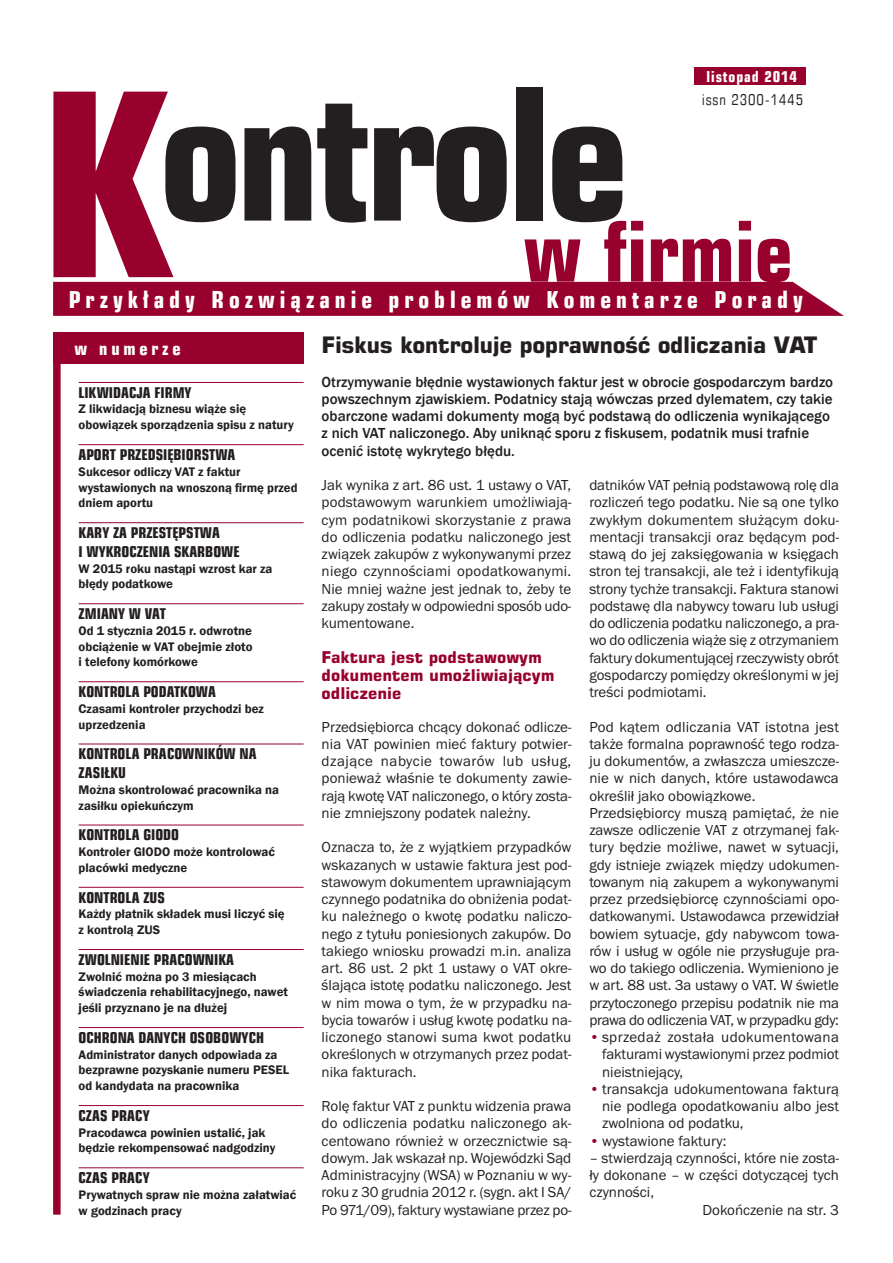
<style>
.page{position:relative;width:893px;height:1263px;background:#fff}
.page>*{position:absolute;margin:0;border:0;box-sizing:border-box;transform-origin:0 0}
.t1{font:700 180.45px "Square 721 Cn EU";letter-spacing:-.03em;color:#231f20}
.t2{font:700 82.35px "Square 721 Cn EU";color:#98012d}
.t3{font:700 23.55px "Square 721 Cn EU";letter-spacing:.21em;color:#fff}
.t4{font:700 21px "Square 721 PL";letter-spacing:-.02em;color:#231f20}
.t5{font:700 18px "Square 721 Cn EU";letter-spacing:.21em;color:#fff}
.t6{font:15px/17.2px "Franklin Got Itc TEE";letter-spacing:-.005em;color:#231f20;text-align:justify}
.t7{font:500 15px/17.2px "Franklin Gothic";color:#231f20}
.t8{font:700 15px/18.8px "Square 721 Cn EU";color:#231f20}
.t9{font:700 15px/18px "Square 721 PL";color:#98012d}
.t10{font:15px "Square 721 Cn EU";letter-spacing:.06em;color:#231f20}
.t11{font:700 15px "Square 721 Cn EU";letter-spacing:.06em;color:#fff}
.t12{font:600 12.75px/15.8px "Franklin Gothic";color:#231f20}
.s1{font-size:255.9px;color:#98012d}
.s2{color:#98012d}
</style>
<div class="page">
<div style="left:53px;top:332px;width:251px;height:32px;background:#98012d"></div>
<div style="left:53px;top:362px;width:8px;height:853px;background:#98012d"></div>
<div style="left:694px;top:67px;width:111px;height:18px;background:#98012d"></div>
<div style="left:53px;top:282px;width:791px;height:34px;background:#98012d"></div>
<hr style="left:79px;top:382px;width:225px;height:1px;background:#98012d">
<hr style="left:79px;top:444px;width:225px;height:1px;background:#98012d">
<hr style="left:79px;top:522px;width:225px;height:1px;background:#98012d">
<hr style="left:79px;top:603px;width:225px;height:1px;background:#98012d">
<hr style="left:79px;top:681px;width:225px;height:1px;background:#98012d">
<hr style="left:79px;top:744px;width:225px;height:1px;background:#98012d">
<hr style="left:79px;top:825px;width:225px;height:1px;background:#98012d">
<hr style="left:79px;top:887px;width:225px;height:1px;background:#98012d">
<hr style="left:79px;top:949px;width:225px;height:1px;background:#98012d">
<hr style="left:79px;top:1027px;width:225px;height:1px;background:#98012d">
<hr style="left:79px;top:1105px;width:225px;height:1px;background:#98012d">
<hr style="left:79px;top:1167px;width:225px;height:1px;background:#98012d">
<p class="t11" style="left:707px;top:68px;width:92px">listopad 2014</p>
<p class="t10" style="left:702px;top:91px;width:102px">issn 2300-1445</p>
<h1 class="t1" style="left:40px;top:47px;width:590px"><span class="s1">K</span>ontrole</h1>
<h2 class="t2" style="left:523px;top:202px;width:271px">w firmie</h2>
<h3 class="t3" style="left:69px;top:285px;width:735px">Przykłady Rozwiązanie problemów Komentarze Porady</h3>
<p class="t5" style="left:74px;top:337px;width:108px">w numerze</p>
<p class="t8" style="left:79px;top:383px;width:114px">LIKWIDACJA FIRMY</p>
<p class="t12" style="left:79px;top:401px;width:217px">Z likwidacją biznesu wiąże się obowiązek sporządzenia spisu z natury</p>
<p class="t8" style="left:79px;top:445px;width:158px">APORT PRZEDSIĘBIORSTWA</p>
<p class="t12" style="left:79px;top:463px;width:221px">Sukcesor odliczy VAT z faktur wystawionych na wnoszoną firmę przed dniem aportu</p>
<p class="t8" style="left:79px;top:523px;width:163px">KARY ZA PRZESTĘPSTWA<br>I WYKROCZENIA SKARBOWE</p>
<p class="t12" style="left:79px;top:560px;width:195px">W 2015 roku nastąpi wzrost kar za błędy podatkowe</p>
<p class="t8" style="left:79px;top:604px;width:89px">ZMIANY W VAT</p>
<p class="t12" style="left:79px;top:622px;width:175px;text-align:justify">Od 1 stycznia 2015 r. odwrotne obciążenie w VAT obejmie złoto i telefony komórkowe</p>
<p class="t8" style="left:79px;top:682px;width:139px">KONTROLA PODATKOWA</p>
<p class="t12" style="left:79px;top:700px;width:187px">Czasami kontroler przychodzi bez uprzedzenia</p>
<p class="t8" style="left:79px;top:744px;width:179px">KONTROLA PRACOWNIKÓW NA<br>ZASIŁKU</p>
<p class="t12" style="left:79px;top:781px;width:202px">Można skontrolować pracownika na zasiłku opiekuńczym</p>
<p class="t8" style="left:79px;top:825px;width:102px">KONTROLA GIODO</p>
<p class="t12" style="left:79px;top:844px;width:198px">Kontroler GIODO może kontrolować placówki medyczne</p>
<p class="t8" style="left:79px;top:888px;width:88px">KONTROLA ZUS</p>
<p class="t12" style="left:79px;top:906px;width:207px">Każdy płatnik składek musi liczyć się z kontrolą ZUS</p>
<p class="t8" style="left:79px;top:950px;width:157px">ZWOLNIENIE PRACOWNIKA</p>
<p class="t12" style="left:79px;top:968px;width:211px">Zwolnić można po 3 miesiącach świadczenia rehabilitacyjnego, nawet jeśli przyznano je na dłużej</p>
<p class="t8" style="left:79px;top:1028px;width:187px">OCHRONA DANYCH OSOBOWYCH</p>
<p class="t12" style="left:79px;top:1046px;width:212px">Administrator danych odpowiada za bezprawne pozyskanie numeru PESEL od kandydata na pracownika</p>
<p class="t8" style="left:79px;top:1106px;width:73px">CZAS PRACY</p>
<p class="t12" style="left:79px;top:1124px;width:198px">Pracodawca powinien ustalić, jak będzie rekompensować nadgodziny</p>
<p class="t8" style="left:79px;top:1168px;width:73px">CZAS PRACY</p>
<p class="t12" style="left:79px;top:1187px;width:219px">Prywatnych spraw nie można załatwiać w godzinach pracy</p>
<h3 class="t4" style="left:322px;top:336px;width:497px">Fiskus kontroluje poprawność odliczania VAT</h3>
<p class="t7" style="left:322px;top:373px;width:513px">Otrzymywanie błędnie wystawionych faktur jest w obrocie gospodarczym bardzo powszechnym zjawiskiem. Podatnicy stają wówczas przed dylematem, czy takie obarczone wadami dokumenty mogą być podstawą do odliczenia wynikającego z nich VAT naliczonego. Aby uniknąć sporu z fiskusem, podatnik musi trafnie ocenić istotę wykrytego błędu.</p>
<p class="t6" style="left:322px;top:478px;width:251px">Jak wynika z art. 86 ust. 1 ustawy o VAT, podstawowym warunkiem umożliwiają&shy;cym podatnikowi skorzystanie z prawa do odliczenia podatku naliczonego jest związek zakupów z wykonywanymi przez niego czynnościami opodatkowanymi.<br>Nie mniej ważne jest jednak to, żeby te zakupy zostały w odpowiedni sposób udo&shy;kumentowane.</p>
<p class="t9" style="left:322px;top:650px;width:234px">Faktura jest podstawowym dokumentem umożliwiającym odliczenie</p>
<p class="t6" style="left:322px;top:719px;width:251px">Przedsiębiorca chcący dokonać odlicze&shy;nia VAT powinien mieć faktury potwier&shy;dzające nabycie towarów lub usług, ponieważ właśnie te dokumenty zawie&shy;rają kwotę VAT naliczonego, o który zosta&shy;nie zmniejszony podatek należny.</p>
<p class="t6" style="left:322px;top:840px;width:251px">Oznacza to, że z wyjątkiem przypadków wskazanych w ustawie faktura jest pod&shy;stawowym dokumentem uprawniającym czynnego podatnika do obniżenia podat&shy;ku należnego o kwotę podatku naliczo&shy;nego z tytułu poniesionych zakupów. Do takiego wniosku prowadzi m.in. analiza art. 86 ust. 2 pkt 1 ustawy o VAT okre&shy;ślająca istotę podatku naliczonego. Jest w nim mowa o tym, że w przypadku na&shy;bycia towarów i usług kwotę podatku na&shy;liczonego stanowi suma kwot podatku określonych w otrzymanych przez podat&shy;nika fakturach.</p>
<p class="t6" style="left:322px;top:1099px;width:251px">Rolę faktur VAT z punktu widzenia prawa do odliczenia podatku naliczonego ak&shy;centowano również w orzecznictwie są&shy;dowym. Jak wskazał np. Wojewódzki Sąd Administracyjny (WSA) w Poznaniu w wy&shy;roku z 30 grudnia 2012 r. (sygn. akt I SA/ Po 971/09), faktury wystawiane przez po-</p>
<p class="t6" style="left:589px;top:478px;width:251px">datników VAT pełnią podstawową rolę dla rozliczeń tego podatku. Nie są one tylko zwykłym dokumentem służącym doku&shy;mentacji transakcji oraz będącym pod&shy;stawą do jej zaksięgowania w księgach stron tej transakcji, ale też i identyfikują strony tychże transakcji. Faktura stanowi podstawę dla nabywcy towaru lub usługi do odliczenia podatku naliczonego, a pra&shy;wo do odliczenia wiąże się z otrzymaniem faktury dokumentującej rzeczywisty obrót gospodarczy pomiędzy określonymi w jej treści podmiotami.</p>
<p class="t6" style="left:589px;top:719px;width:251px;text-align:left">Pod kątem odliczania VAT istotna jest także formalna poprawność tego rodza&shy;ju dokumentów, a zwłaszcza umieszcze&shy;nie w nich danych, które ustawodawca określił jako obowiązkowe.<br>Przedsiębiorcy muszą pamiętać, że nie zawsze odliczenie VAT z otrzymanej fak&shy;tury będzie możliwe, nawet w sytuacji, gdy istnieje związek między udokumen&shy;towanym nią zakupem a wykonywanymi przez przedsiębiorcę czynnościami opo&shy;datkowanymi. Ustawodawca przewidział bowiem sytuacje, gdy nabywcom towa&shy;rów i usług w ogóle nie przysługuje pra&shy;wo do takiego odliczenia. Wymieniono je w art. 88 ust. 3a ustawy o VAT. W świetle przytoczonego przepisu podatnik nie ma prawa do odliczenia VAT, w przypadku gdy:</p>
<p class="t6" style="left:602px;top:1030px;width:238px;text-indent:-13px"><span class="s2">•</span> sprzedaż została udokumentowana fakturami wystawionymi przez podmiot nieistniejący,</p>
<p class="t6" style="left:602px;top:1081px;width:238px;text-indent:-13px"><span class="s2">•</span> transakcja udokumentowana fakturą nie podlega opodatkowaniu albo jest zwolniona od podatku,</p>
<p class="t6" style="left:589px;top:1133px;width:139px"><span class="s2">•</span> wystawione faktury:</p>
<p class="t6" style="left:589px;top:1150px;width:251px">– stwierdzają czynności, które nie zosta&shy;ły dokonane – w części dotyczącej tych czynności,</p>
<p class="t6" style="left:702px;top:1202px;width:138px">Dokończenie na str. 3</p>
</div>
